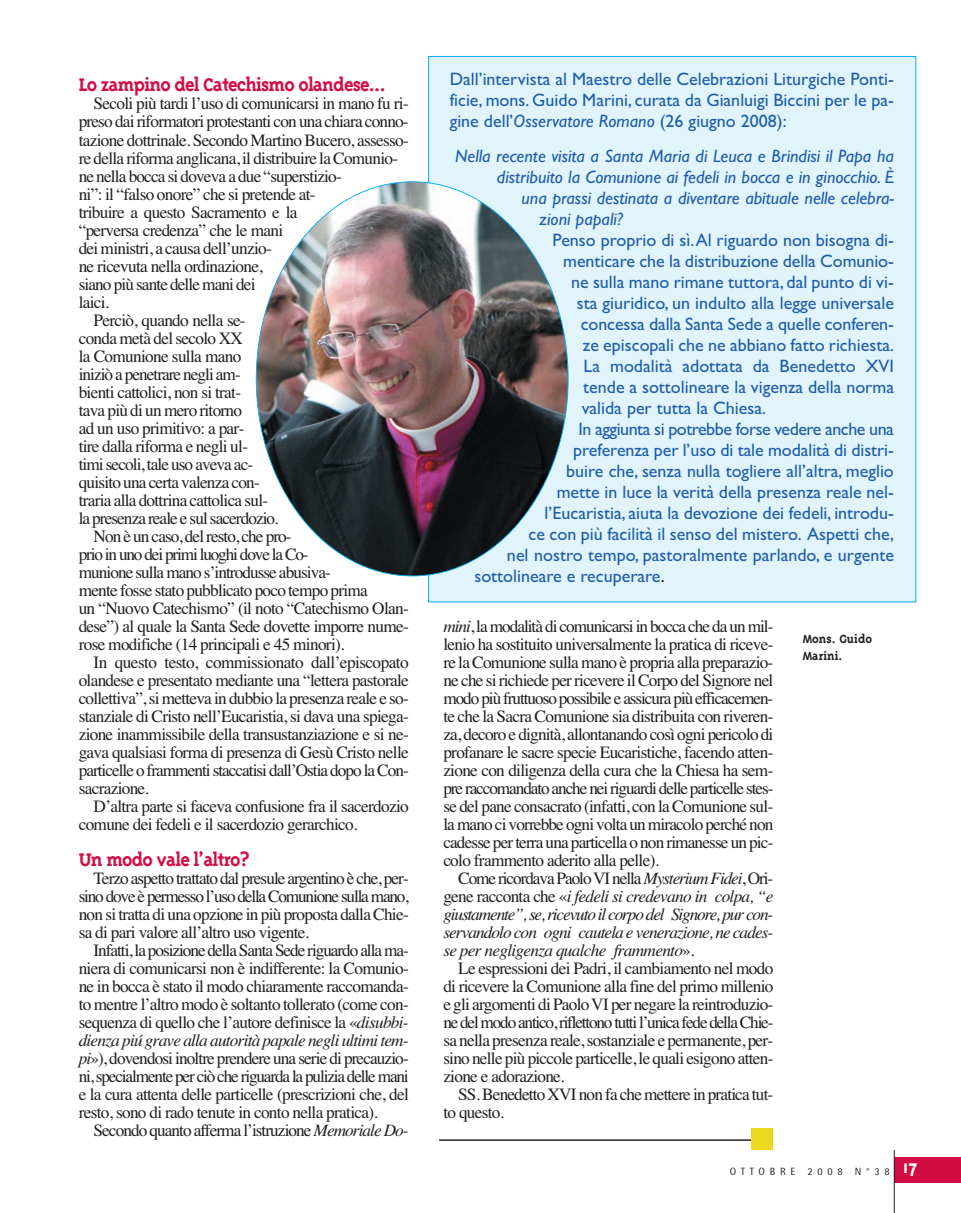
<style>
.page{position:relative;width:961px;height:1213px;background:#fff}
.page>*{position:absolute;margin:0;border:0;box-sizing:border-box;transform-origin:0 0}
.t1{font:700 21px "Triplex Serif";letter-spacing:-.04em;color:#d20d44}
.t2{font:18px/21px "Gill Sans";color:#1e5dab;text-align:justify}
.t3{font:italic 18px "Gill Sans";color:#1e5dab}
.t4{font:18px "Gill Sans";letter-spacing:-.025em;color:#1e5dab}
.t5{font:17.25px/18px "Times";letter-spacing:-.04em;color:#231f20;text-align:justify}
.t6{font:italic 17.25px/18px "Times";letter-spacing:-.04em;color:#231f20;text-align:justify}
.t7{font:17.25px "Times";letter-spacing:-.065em;color:#231f20}
.t8{font:700 13.5px/17.4px "Triplex Serif";color:#231f20}
.t9{font:10.5px "Rotis Semi Sans";letter-spacing:.45em;color:#231f20}
.s1{font-style:italic}
.s2{color:#231f20}
.s3{font-style:normal}
.s4{font-family:"Triplex";font-weight:700;font-size:21px;color:#fff}
</style>
<div class="page">
<div style="left:428px;top:56px;width:487px;height:546px;background:#e1f4fc"></div>
<div style="left:894px;top:1156px;width:67px;height:26px;background:#d20d44"></div>
<hr style="left:894px;top:1149px;width:1px;height:63px;background:#231f20">
<img style="left:256px;top:181px;width:312px;height:395px">
<hr style="left:439px;top:1139px;width:317px;height:1px;background:#231f20">
<div style="left:751px;top:1128px;width:22px;height:21px;background:#ead821"></div>
<p class="t1" style="left:79px;top:76px;width:309px">Lo zampino del Catechismo olandese...</p>
<p class="t5" style="left:94px;top:96px;width:317px">Secoli più tardi l’uso di comunicarsi in mano fu ri-</p>
<p class="t5" style="left:79px;top:114px;width:331px">preso dai riformatori protestanti con una chiara conno-</p>
<p class="t5" style="left:79px;top:132px;width:331px">tazione dottrinale. Secondo Martino Bucero, assesso-</p>
<p class="t5" style="left:79px;top:150px;width:321px">re della riforma anglicana, il distribuire la Comunio-</p>
<p class="t5" style="left:79px;top:168px;width:264px">ne nella bocca si doveva a due “superstizio-</p>
<p class="t5" style="left:79px;top:186px;width:238px">ni”: il “falso onore” che si pretende at-</p>
<p class="t5" style="left:79px;top:204px;width:220px">tribuire a questo Sacramento e la</p>
<p class="t5" style="left:79px;top:222px;width:206px">“perversa credenza” che le mani</p>
<p class="t5" style="left:79px;top:240px;width:194px">dei ministri, a causa dell’unzio-</p>
<p class="t5" style="left:79px;top:258px;width:185px">ne ricevuta nella ordinazione,</p>
<p class="t5" style="left:79px;top:276px;width:178px">siano più sante delle mani dei</p>
<p class="t5" style="left:79px;top:294px;width:32px">laici.</p>
<p class="t5" style="left:94px;top:312px;width:154px">Perciò, quando nella se-</p>
<p class="t5" style="left:79px;top:330px;width:166px">conda metà del secolo XX</p>
<p class="t5" style="left:79px;top:348px;width:164px">la Comunione sulla mano</p>
<p class="t5" style="left:79px;top:366px;width:164px">iniziò a penetrare negli am-</p>
<p class="t5" style="left:79px;top:384px;width:164px">bienti cattolici, non si trat-</p>
<p class="t5" style="left:79px;top:402px;width:165px">tava più di un mero ritorno</p>
<p class="t5" style="left:79px;top:420px;width:167px">ad un uso primitivo: a par-</p>
<p class="t5" style="left:79px;top:438px;width:171px">tire dalla riforma e negli ul-</p>
<p class="t5" style="left:79px;top:456px;width:176px">timi secoli, tale uso aveva ac-</p>
<p class="t5" style="left:79px;top:474px;width:183px">quisito una certa valenza con-</p>
<p class="t5" style="left:79px;top:492px;width:191px">traria alla dottrina cattolica sul-</p>
<p class="t5" style="left:79px;top:510px;width:201px">la presenza reale e sul sacerdozio.</p>
<p class="t5" style="left:94px;top:528px;width:199px">Non è un caso, del resto, che pro-</p>
<p class="t7" style="left:79px;top:548px;width:231px">prio in uno dei primi luoghi dove la Co-</p>
<p class="t5" style="left:79px;top:565px;width:254px">munione sulla mano s’introdusse abusiva-</p>
<p class="t5" style="left:79px;top:583px;width:291px">mente fosse stato pubblicato poco tempo prima</p>
<p class="t5" style="left:79px;top:601px;width:331px">un “Nuovo Catechismo” (il noto “Catechismo Olan-</p>
<p class="t5" style="left:79px;top:619px;width:331px">dese”) al quale la Santa Sede dovette imporre nume-</p>
<p class="t5" style="left:79px;top:637px;width:267px">rose modifiche (14 principali e 45 minori).</p>
<p class="t5" style="left:94px;top:655px;width:316px">In questo testo, commissionato dall’episcopato</p>
<p class="t5" style="left:79px;top:673px;width:331px">olandese e presentato mediante una “lettera pastorale</p>
<p class="t5" style="left:79px;top:691px;width:331px">collettiva”, si metteva in dubbio la presenza reale e so-</p>
<p class="t5" style="left:79px;top:709px;width:331px">stanziale di Cristo nell’Eucaristia, si dava una spiega-</p>
<p class="t5" style="left:79px;top:727px;width:331px">zione inammissibile della transustanziazione e si ne-</p>
<p class="t5" style="left:79px;top:745px;width:331px">gava qualsiasi forma di presenza di Gesù Cristo nelle</p>
<p class="t5" style="left:79px;top:763px;width:331px">particelle o frammenti staccatisi dall’Ostia dopo la Con-</p>
<p class="t5" style="left:79px;top:781px;width:72px">sacrazione.</p>
<p class="t5" style="left:94px;top:799px;width:317px">D’altra parte si faceva confusione fra il sacerdozio</p>
<p class="t5" style="left:79px;top:817px;width:280px">comune dei fedeli e il sacerdozio gerarchico.</p>
<p class="t1" style="left:79px;top:850px;width:172px">Un modo vale l’altro?</p>
<p class="t5" style="left:79px;top:870px;width:331px;text-indent:15px">Terzo aspetto trattato dal presule argentino è che, per&shy;sino dove è permesso l’uso della Comunione sulla mano, non si tratta di una opzione in più proposta dalla Chie&shy;sa di pari valore all’altro uso vigente.</p>
<p class="t5" style="left:79px;top:942px;width:331px;text-indent:15px">Infatti, la posizione della Santa Sede riguardo alla ma&shy;niera di comunicarsi non è indifferente: la Comunio&shy;ne in bocca è stato il modo chiaramente raccomanda&shy;to mentre l’altro modo è soltanto tollerato (come con&shy;sequenza di quello che l’autore definisce la «<span class="s1">disubbi&shy;dienza piú grave alla autorità papale negli ultimi tem&shy;pi</span>»), dovendosi inoltre prendere una serie di precauzio&shy;ni, specialmente per ciò che riguarda la pulizia delle mani e la cura attenta delle particelle (prescrizioni che, del resto, sono di rado tenute in conto nella pratica).</p>
<p class="t5" style="left:94px;top:1122px;width:316px">Secondo quanto afferma l’istruzione <span class="s1">Memoriale Do-</span></p>
<p class="t2" style="left:449px;top:70px;width:446px">Dall’intervista al Maestro delle Celebrazioni Liturgiche Ponti&shy;ficie, mons. Guido Marini, curata da Gianluigi Biccini per le pa&shy;gine dell’<span class="s1">Osservatore Romano</span> (26 giugno 2008):</p>
<p class="t3" style="left:455px;top:149px;width:440px">Nella recente visita a Santa Maria di Leuca e Brindisi il Papa ha</p>
<p class="t3" style="left:497px;top:170px;width:398px">distribuito la Comunione ai fedeli in bocca e in ginocchio. È</p>
<p class="t3" style="left:521px;top:191px;width:374px">una prassi destinata a diventare abituale nelle celebra-</p>
<p class="t3" style="left:539px;top:212px;width:86px">zioni papali?</p>
<p class="t2" style="left:552px;top:231px;width:343px">Penso proprio di sì.Al riguardo non bisogna di-</p>
<p class="t2" style="left:563px;top:252px;width:332px">menticare che la distribuzione della Comunio-</p>
<p class="t2" style="left:571px;top:273px;width:324px">ne sulla mano rimane tuttora, dal punto di vi-</p>
<p class="t2" style="left:577px;top:294px;width:318px">sta giuridico, un indulto alla legge universale</p>
<p class="t2" style="left:580px;top:315px;width:315px">concessa dalla Santa Sede a quelle conferen-</p>
<p class="t2" style="left:583px;top:336px;width:312px">ze episcopali che ne abbiano fatto richiesta.</p>
<p class="t2" style="left:583px;top:357px;width:312px">La modalità adottata da Benedetto XVI</p>
<p class="t2" style="left:583px;top:378px;width:312px">tende a sottolineare la vigenza della norma</p>
<p class="t2" style="left:581px;top:399px;width:186px">valida per tutta la Chiesa.</p>
<p class="t4" style="left:578px;top:422px;width:317px">In aggiunta si potrebbe forse vedere anche una</p>
<p class="t2" style="left:573px;top:441px;width:322px">preferenza per l’uso di tale modalità di distri-</p>
<p class="t2" style="left:566px;top:462px;width:329px">buire che, senza nulla togliere all’altra, meglio</p>
<p class="t2" style="left:556px;top:483px;width:339px">mette in luce la verità della presenza reale nel-</p>
<p class="t2" style="left:544px;top:504px;width:351px">l’Eucaristia, aiuta la devozione dei fedeli, introdu-</p>
<p class="t2" style="left:528px;top:525px;width:367px">ce con più facilità il senso del mistero. Aspetti che,</p>
<p class="t2" style="left:507px;top:546px;width:388px">nel nostro tempo, pastoralmente parlando, e urgente</p>
<p class="t2" style="left:474px;top:567px;width:192px">sottolineare e recuperare<span class="s2">.</span></p>
<p class="t5" style="left:443px;top:618px;width:331px"><span class="s1">mini</span>, la modalità di comunicarsi in bocca che da un mil&shy;lenio ha sostituito universalmente la pratica di riceve&shy;re la Comunione sulla mano è propria alla preparazio&shy;ne che si richiede per ricevere il Corpo del Signore nel modo più fruttuoso possibile e assicura più efficacemen&shy;te che la Sacra Comunione sia distribuita con riveren&shy;za, decoro e dignità, allontanando così ogni pericolo di profanare le sacre specie Eucaristiche, facendo atten&shy;zione con diligenza della cura che la Chiesa ha sem&shy;pre raccomandato anche nei riguardi delle particelle stes&shy;se del pane consacrato (infatti, con la Comunione sul&shy;la mano ci vorrebbe ogni volta un miracolo perché non cadesse per terra una particella o non rimanesse un pic&shy;colo frammento aderito alla pelle).</p>
<p class="t6" style="left:443px;top:870px;width:331px;text-indent:15px"><span class="s3">Come ricordava Paolo VI nella</span> Mysterium Fidei<span class="s3">, Ori&shy;gene racconta che «</span>i fedeli si credevano in colpa, “e giustamente”, se, ricevuto il corpo del Signore, pur con&shy;servandolo con ogni cautela e venerazione, ne cades&shy;se per negligenza qualche frammento<span class="s3">».</span></p>
<p class="t5" style="left:443px;top:961px;width:331px;text-indent:15px">Le espressioni dei Padri, il cambiamento nel modo di ricevere la Comunione alla fine del primo millenio e gli argomenti di Paolo VI per negare la reintroduzio&shy;ne del modo antico, riflettono tutti l’unica fede della Chie&shy;sa nella presenza reale, sostanziale e permanente, per&shy;sino nelle più piccole particelle, le quali esigono atten&shy;zione e adorazione.</p>
<p class="t5" style="left:443px;top:1087px;width:331px;text-indent:15px">SS. Benedetto XVI non fa che mettere in pratica tut&shy;to questo.</p>
<p class="t8" style="left:802px;top:631px;width:71px">Mons. Guido<br>Marini.</p>
<p class="t9" style="left:729px;top:1167px;width:190px">OTTOBRE 2008 N°38 <span class="s4">17</span></p>
</div>
